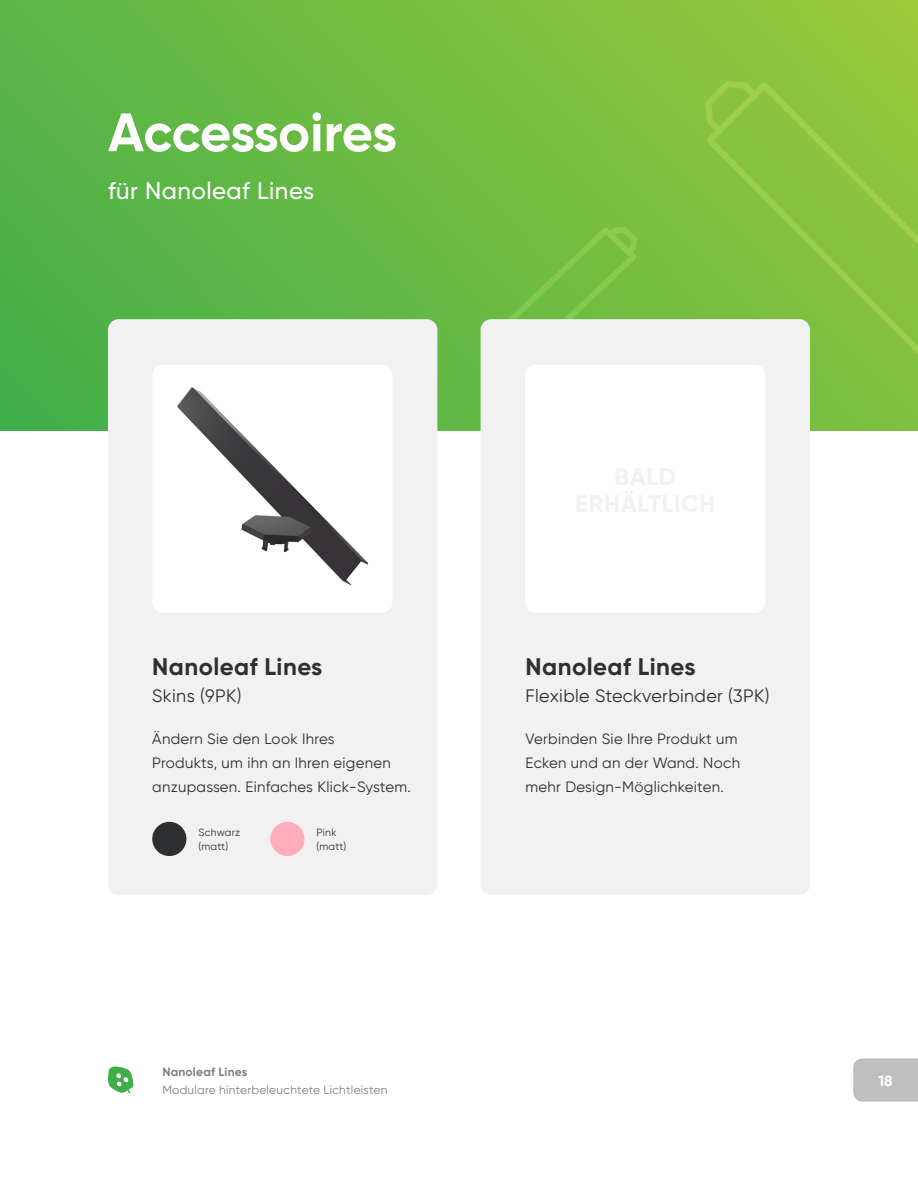
<style>
.page{position:relative;width:918px;height:1188px;background:#fff}
.page>*{position:absolute;margin:0;border:0;box-sizing:border-box;transform-origin:0 0}
.t1{font:700 54px "Gilroy";letter-spacing:-.015em;color:#fff}
.t2{font:700 24px "Gilroy";letter-spacing:.02em;color:#2d2f30}
.t3{font:500 24px "Gilroy";letter-spacing:.02em;color:#fff}
.t4{font:18px "Gilroy";letter-spacing:.02em;color:#2d2f30}
.t5{font:15px/24px "Gilroy";letter-spacing:.02em;color:#2d2f30}
.t6{font:700 14.85px "Gilroy";color:#fff}
.t7{font:12px "Gilroy";letter-spacing:.02em;color:#7f8080}
.t8{font:700 12px "Gilroy";letter-spacing:.02em;color:#7f8080}
.t9{font:10.5px/13.5px "Gilroy";letter-spacing:.02em;color:#2d2f30}
</style>
<div class="page">
<svg style="left:0;top:0;width:918px;height:430px;background:#6aba42"></svg>
<svg style="left:701px;top:77px;width:217px;height:292px;background:#87c33f"></svg>
<svg style="left:485px;top:225px;width:157px;height:96px;background:#73bd43"></svg>
<div style="left:853px;top:1058px;width:65px;height:44px;background:#c0bfbf"></div>
<svg style="left:108px;top:1066px;width:26px;height:28px"></svg>
<div style="left:108px;top:319px;width:329px;height:576px;background:#f1f1f2;border-radius:11px"></div>
<div style="left:481px;top:319px;width:329px;height:576px;background:#f1f1f2;border-radius:11px"></div>
<div style="left:152px;top:822px;width:34px;height:34px;background:#2d2f30;border-radius:50%"></div>
<div style="left:270px;top:822px;width:35px;height:34px;background:#ffadba;border-radius:50%"></div>
<div style="left:152px;top:365px;width:240px;height:248px;background:#fff;border-radius:11px"></div>
<img style="left:177px;top:371px;width:215px;height:215px">
<div style="left:525px;top:365px;width:240px;height:248px;background:#fff;border-radius:11px"></div>
<h1 class="t1" style="left:108px;top:99px;width:291px">Accessoires</h1>
<h2 class="t3" style="left:108px;top:176px;width:207px">für Nanoleaf Lines</h2>
<h2 class="t2" style="left:152px;top:651px;width:172px">Nanoleaf Lines</h2>
<p class="t4" style="left:152px;top:684px;width:91px">Skins (9PK)</p>
<h2 class="t2" style="left:526px;top:651px;width:172px">Nanoleaf Lines</h2>
<p class="t4" style="left:526px;top:684px;width:246px">Flexible Steckverbinder (3PK)</p>
<p class="t5" style="left:152px;top:726px;width:260px">Ändern Sie den Look Ihres<br>Produkts, um ihn an Ihren eigenen anzupassen. Einfaches Klick-System.</p>
<p class="t5" style="left:526px;top:726px;width:216px">Verbinden Sie Ihre Produkt um<br>Ecken und an der Wand. Noch mehr Design-Möglichkeiten.</p>
<p class="t9" style="left:198px;top:826px;width:43px">Schwarz (matt)</p>
<p class="t9" style="left:316px;top:826px;width:31px">Pink (matt)</p>
<p class="t8" style="left:162px;top:1064px;width:87px">Nanoleaf Lines</p>
<p class="t7" style="left:162px;top:1083px;width:227px">Modulare hinterbeleuchtete Lichtleisten</p>
<p class="t6" style="left:878px;top:1071px;width:16px">18</p>
</div>
